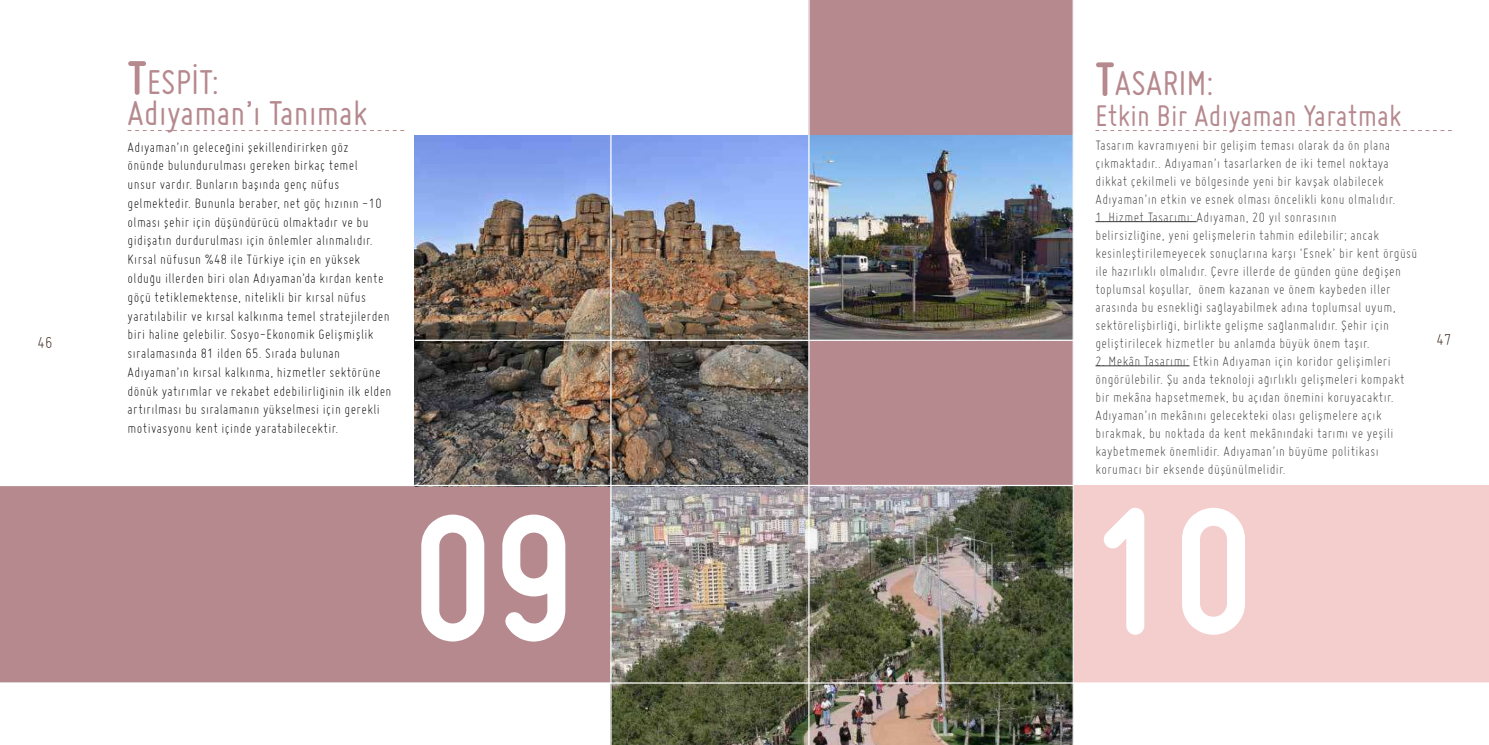
<style>
.page{position:relative;width:1489px;height:745px;background:#fff}
.page>*{position:absolute;margin:0;border:0;box-sizing:border-box;transform-origin:0 0}
.t1{font:700 187.5px "Miso";color:#fff}
.t2{font:37.5px/31.2px "Miso";letter-spacing:.01em;color:#b5898e}
.t3{font:32.5px "Miso";letter-spacing:.01em;color:#b5898e}
.t4{font:300 17.5px "Miso";color:#301e12}
.t5{font:300 15px/18px "Miso";letter-spacing:.025em;color:#3a3a3b}
.t6{font:300 15px/18.8px "Miso";letter-spacing:.025em;color:#000}
.s1{font-weight:700;font-size:50px}
</style>
<div class="page">
<div style="left:0;top:485px;width:611px;height:197px;background:#b5898e"></div>
<div style="left:1073px;top:484px;width:415px;height:198px;background:#f3cecd"></div>
<div style="left:808px;top:0;width:265px;height:490px;background:#b5898e"></div>
<img style="left:611px;top:486px;width:461px;height:258px">
<img style="left:415px;top:136px;width:393px;height:348px">
<img style="left:809px;top:136px;width:263px;height:203px">
<hr style="left:1095px;top:221px;width:101px;height:1px;background:#3a3a3b">
<hr style="left:1095px;top:365px;width:94px;height:1px;background:#3a3a3b">
<svg style="left:128px;top:130px;width:276px;height:1px"></svg>
<svg style="left:1095px;top:130px;width:356px;height:1px"></svg>
<hr style="left:808px;top:0;width:1px;height:744px;background:#fff">
<hr style="left:610px;top:0;width:1px;height:744px;background:#fff">
<hr style="left:415px;top:339px;width:680px;height:2px;background:#fff">
<hr style="left:0;top:484px;width:1073px;height:2px;background:#fff">
<hr style="left:0;top:682px;width:1488px;height:1px;background:#fff">
<hr style="left:1072px;top:0;width:1px;height:744px;background:#fff">
<h2 class="t2" style="left:128px;top:66px;width:241px"><span class="s1">T</span>ESPİT:<br>Adıyaman’ı Tanımak</h2>
<h2 class="t2" style="left:1095px;top:67px;width:120px"><span class="s1">T</span>ASARIM:</h2>
<h3 class="t3" style="left:1095px;top:98px;width:307px">Etkin Bir Adıyaman Yaratmak</h3>
<p class="t6" style="left:128px;top:137px;width:265px">Adıyaman’ın geleceğini şekillendirirken göz<br>önünde bulundurulması gereken birkaç temel<br>unsur vardır. Bunların başında genç nüfus gelmektedir. Bununla beraber, net göç hızının -10 olması şehir için düşündürücü olmaktadır ve bu gidişatın durdurulması için önlemler alınmalıdır.<br>Kırsal nüfusun %48 ile Türkiye için en yüksek olduğu illerden biri olan Adıyaman’da kırdan kente göçü tetiklemektense, nitelikli bir kırsal nüfus yaratılabilir ve kırsal kalkınma temel stratejilerden biri haline gelebilir. Sosyo-Ekonomik Gelişmişlik sıralamasında 81 ilden 65. Sırada bulunan Adıyaman’ın kırsal kalkınma, hizmetler sektörüne dönük yatırımlar ve rekabet edebilirliğinin ilk elden artırılması bu sıralamanın yükselmesi için gerekli motivasyonu kent içinde yaratabilecektir.</p>
<p class="t5" style="left:1095px;top:136px;width:301px">Tasarım kavramıyeni bir gelişim teması olarak da ön plana çıkmaktadır.. Adıyaman’ı tasarlarken de iki temel noktaya dikkat çekilmeli ve bölgesinde yeni bir kavşak olabilecek Adıyaman’ın etkin ve esnek olması öncelikli konu olmalıdır.</p>
<p class="t5" style="left:1095px;top:208px;width:323px">1. Hizmet Tasarımı: Adıyaman, 20 yıl sonrasının<br>belirsizliğine, yeni gelişmelerin tahmin edilebilir; ancak kesinleştirilemeyecek sonuçlarına karşı ‘Esnek’ bir kent örgüsü ile hazırlıklı olmalıdır. Çevre illerde de günden güne değişen toplumsal koşullar, önem kazanan ve önem kaybeden iller arasında bu esnekliği sağlayabilmek adına toplumsal uyum, sektörelişbirliği, birlikte gelişme sağlanmalıdır. Şehir için geliştirilecek hizmetler bu anlamda büyük önem taşır.</p>
<p class="t5" style="left:1095px;top:352px;width:310px">2. Mekân Tasarımı: Etkin Adıyaman için koridor gelişimleri öngörülebilir. Şu anda teknoloji ağırlıklı gelişmeleri kompakt bir mekâna hapsetmemek, bu açıdan önemini koruyacaktır.<br>Adıyaman’ın mekânını gelecekteki olası gelişmelere açık bırakmak, bu noktada da kent mekânındaki tarımı ve yeşili kaybetmemek önemlidir. Adıyaman’ın büyüme politikası korumacı bir eksende düşünülmelidir.</p>
<p class="t4" style="left:37px;top:333px;width:16px">46</p>
<p class="t4" style="left:1436px;top:328px;width:16px">47</p>
<h1 class="t1" style="left:414px;top:480px;width:162px">09</h1>
<h1 class="t1" style="left:1091px;top:473px;width:162px">10</h1>
</div>
